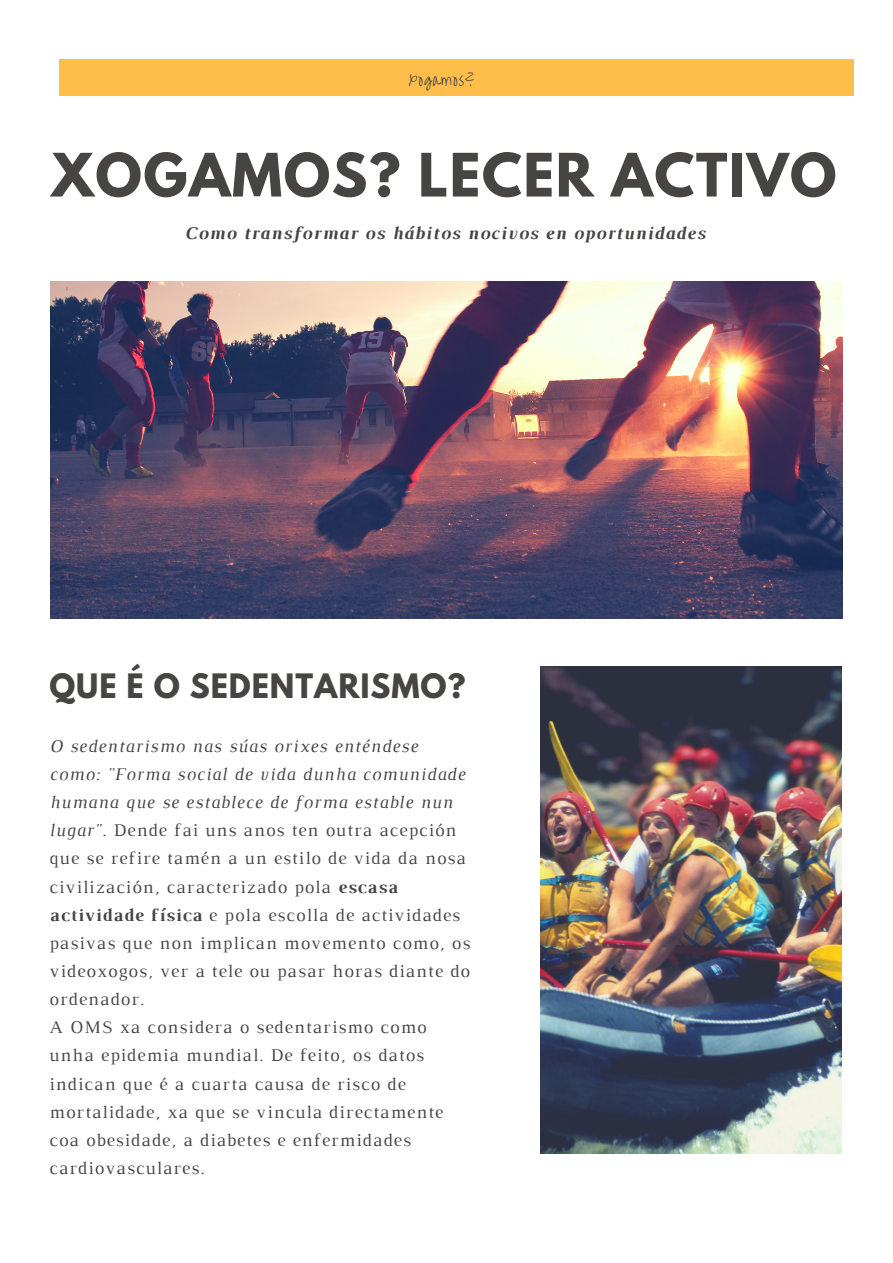
<style>
.page{position:relative;width:893px;height:1263px;background:#fff}
.page>*{position:absolute;margin:0;border:0;box-sizing:border-box;transform-origin:0 0}
.t1{font:700 52.95px "League Spartan";letter-spacing:.03em;color:#464544}
.t2{font:700 29.85px "League Spartan";letter-spacing:.03em;color:#464544}
.t3{font:18.15px/28.2px "Luthier";letter-spacing:.06em;color:#464544}
.t4{font:italic 700 18.15px "Luthier";letter-spacing:.06em;color:#464544}
.t5{font:14.85px "Overthe Rainbow";letter-spacing:.06em;color:#464544}
.s1{font-style:italic}
.s2{font-weight:700}
</style>
<div class="page">
<div style="left:59px;top:60px;width:794px;height:36px;background:#ffbd4a"></div>
<img style="left:51px;top:281px;width:791px;height:337px">
<img style="left:540px;top:667px;width:301px;height:486px">
<p class="t5" style="left:409px;top:72px;width:67px">XOGAMOS?</p>
<h1 class="t1" style="left:51px;top:149px;width:786px">XOGAMOS? LECER ACTIVO</h1>
<p class="t4" style="left:184px;top:226px;width:522px">Como transformar os hábitos nocivos en oportunidades</p>
<h2 class="t2" style="left:50px;top:671px;width:417px">QUE É O SEDENTARISMO?</h2>
<p class="t3" style="left:50px;top:733px;width:422px"><span class="s1">O sedentarismo nas súas orixes enténdese como: "Forma social de vida dunha comunidade humana que se establece de forma estable nun lugar".</span> Dende fai uns anos ten outra acepción que se refire tamén a un estilo de vida da nosa civilización, caracterizado pola <span class="s2">escasa actividade física</span> e pola escolla de actividades pasivas que non implican movemento como, os videoxogos, ver a tele ou pasar horas diante do ordenador.<br>A OMS xa considera o sedentarismo como unha epidemia mundial. De feito, os datos indican que é a cuarta causa de risco de mortalidade, xa que se vincula directamente coa obesidade, a diabetes e enfermidades cardiovasculares.</p>
</div>
